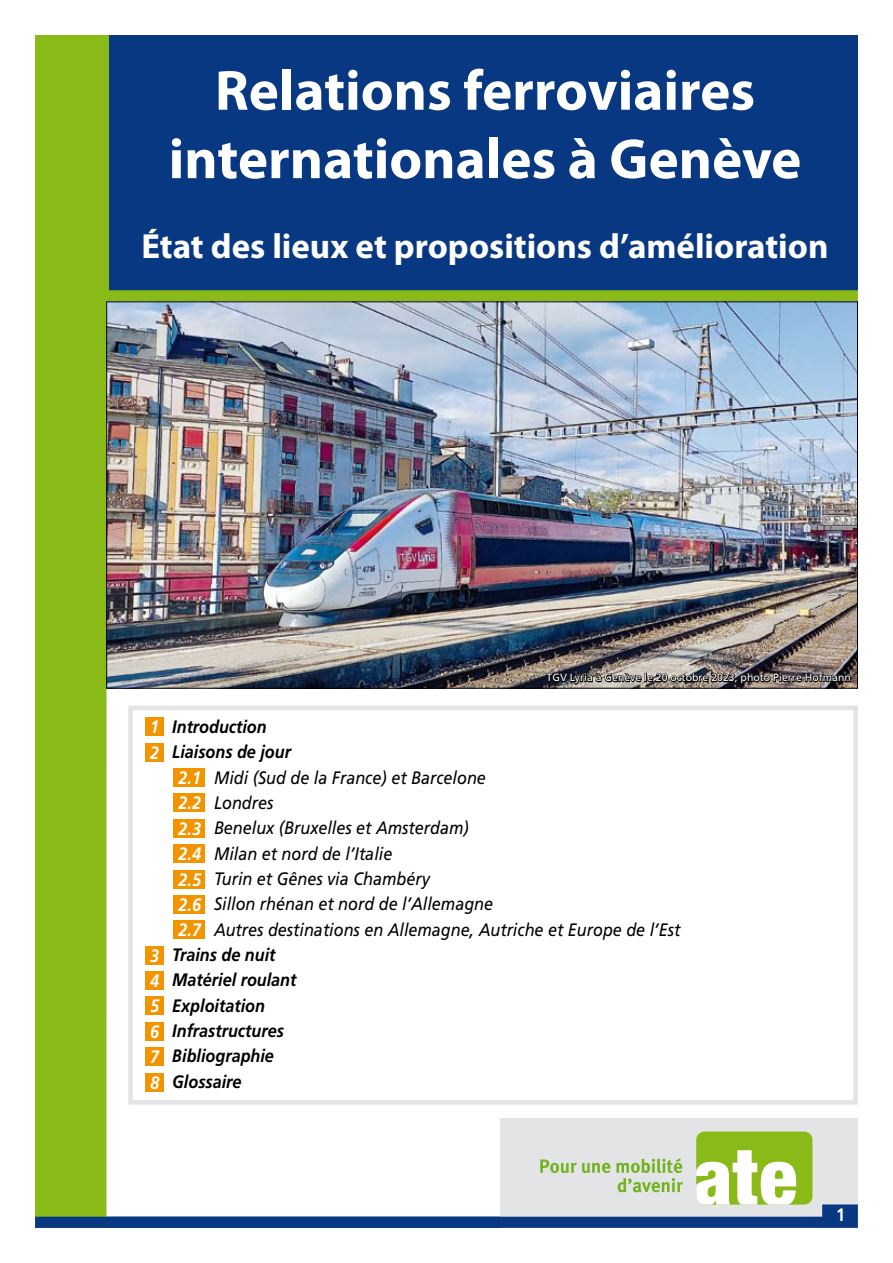
<style>
.page{position:relative;width:893px;height:1263px;background:#fff}
.page>*{position:absolute;margin:0;border:0;box-sizing:border-box;transform-origin:0 0}
.t1{font:700 57px/68.4px "Myriad Pro";color:#fff;text-align:center}
.t2{font:700 34.95px "Myriad Pro";color:#fff}
.t3{font:italic 18px/25.3px "Frutiger";color:#000;scale:.9 1}
.t4{font:italic 700 18px/25.3px "Frutiger";color:#000;scale:.9 1}
.t5{font:italic 700 18px/25.3px "Frutiger";color:#fff;scale:.9 1}
.t6{font:700 18px "Frutiger";color:#fff;scale:.9 1}
.t7{font:10.5px "Frutiger";color:#fff}
</style>
<div class="page">
<div style="left:501px;top:1118px;width:357px;height:110px;background:#e3e4e5"></div>
<div style="left:696px;top:1131px;width:116px;height:73px;background:#89ba17;border-radius:8px"></div>
<div style="left:109px;top:35px;width:749px;height:255px;background:#083881"></div>
<div style="left:35px;top:35px;width:74px;height:255px;background:#89ba17"></div>
<div style="left:35px;top:313px;width:36px;height:915px;background:#89ba17"></div>
<div style="left:71px;top:300px;width:35px;height:928px;background:#89ba17"></div>
<svg style="left:35px;top:290px;width:823px;height:23px;background:#7fab24"></svg>
<div style="left:128px;top:706px;width:730px;height:399px;border:4px solid #e3e4e5"></div>
<div style="left:145px;top:718px;width:19px;height:18px;background:#f29400"></div>
<div style="left:145px;top:743px;width:19px;height:18px;background:#f29400"></div>
<div style="left:145px;top:946px;width:19px;height:18px;background:#f29400"></div>
<div style="left:145px;top:971px;width:19px;height:19px;background:#f29400"></div>
<svg style="left:35px;top:1150px;width:823px;height:78px"></svg>
<div style="left:174px;top:768px;width:31px;height:19px;background:#f29400"></div>
<div style="left:174px;top:794px;width:31px;height:18px;background:#f29400"></div>
<div style="left:174px;top:819px;width:31px;height:19px;background:#f29400"></div>
<div style="left:174px;top:870px;width:31px;height:18px;background:#f29400"></div>
<div style="left:174px;top:895px;width:31px;height:19px;background:#f29400"></div>
<div style="left:145px;top:1073px;width:19px;height:18px;background:#f29400"></div>
<img style="left:108px;top:303px;width:748px;height:383px">
<img style="left:545px;top:672px;width:306px;height:17px">
<div style="left:174px;top:844px;width:31px;height:19px;background:#f29400"></div>
<div style="left:174px;top:920px;width:31px;height:19px;background:#f29400"></div>
<div style="left:145px;top:997px;width:19px;height:18px;background:#f29400"></div>
<div style="left:145px;top:1022px;width:19px;height:18px;background:#f29400"></div>
<div style="left:145px;top:1047px;width:19px;height:19px;background:#f29400"></div>
<h1 class="t1" style="left:169px;top:54px;width:634px">Relations ferroviaires internationales à Genève</h1>
<h2 class="t2" style="left:141px;top:224px;width:688px">État des lieux et propositions d’amélioration</h2>
<p class="t7" style="left:547px;top:672px;width:306px">TGV Lyria à Genève le 20 octobre 2023, photo Pierre Hofmann</p>
<p class="t5" style="left:150px;top:714px;width:12px">1<br>2</p>
<p class="t5" style="left:150px;top:942px;width:12px">3<br>4</p>
<p class="t5" style="left:150px;top:993px;width:12px;text-align:justify">5<br>6<br>7</p>
<p class="t5" style="left:150px;top:1069px;width:12px">8</p>
<p class="t4" style="left:172px;top:714px;width:134px">Introduction<br>Liaisons de jour</p>
<p class="t3" style="left:214px;top:765px;width:520px">Midi (Sud de la France) et Barcelone<br>Londres<br>Benelux (Bruxelles et Amsterdam)<br>Milan et nord de l’Italie<br>Turin et Gênes via Chambéry<br>Sillon rhénan et nord de l’Allemagne<br>Autres destinations en Allemagne, Autriche et Europe de l’Est</p>
<p class="t4" style="left:172px;top:942px;width:140px">Trains de nuit<br>Matériel roulant<br>Exploitation<br>Infrastructures<br>Bibliographie<br>Glossaire</p>
<p class="t5" style="left:179px;top:765px;width:27px;text-align:justify">2.1<br>2.2<br>2.3</p>
<p class="t5" style="left:179px;top:866px;width:27px">2.5<br>2.6</p>
<p class="t5" style="left:179px;top:841px;width:27px">2.4</p>
<p class="t5" style="left:179px;top:917px;width:27px">2.7</p>
<p class="t6" style="left:836px;top:1204px;width:12px">1</p>
</div>
